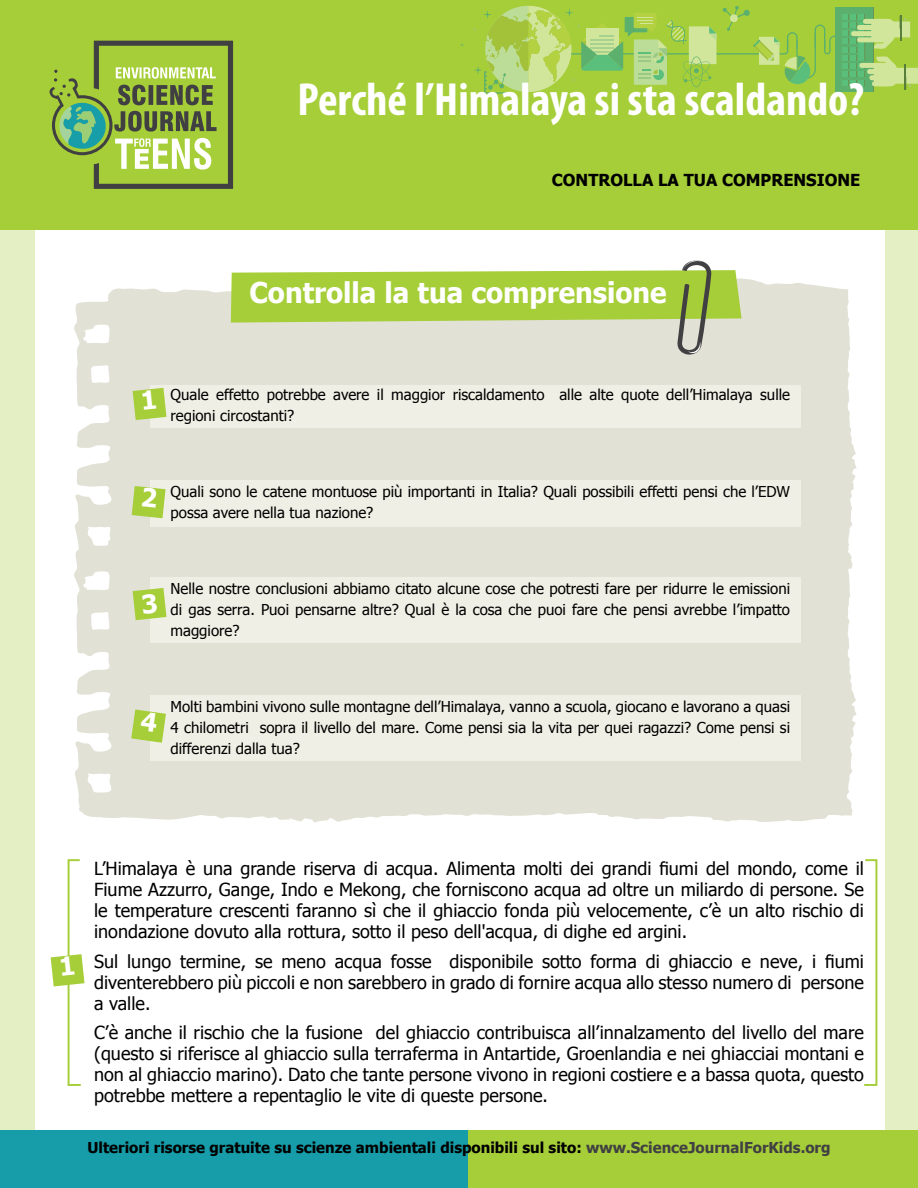
<style>
.page{position:relative;width:918px;height:1188px;background:#e4f0c3}
.page>*{position:absolute;margin:0;border:0;box-sizing:border-box;transform-origin:0 0}
.t1{font:700 condensed 46.65px "Myriad Pro";color:#fff}
.t2{font:700 28.5px "Tahoma";color:#fff}
.t3{font:18px/21px "Tahoma";color:#000;text-align:justify}
.t4{font:700 16.5px "Tahoma";color:#000}
.t5{font:15px/21px "Tahoma";color:#000}
.t6{font:700 15px "Tahoma";color:#000}
.s1{color:#404042}
</style>
<div class="page">
<div style="left:35px;top:230px;width:849px;height:911px;background:#fff"></div>
<div style="left:0;top:0;width:918px;height:230px;background:#a6ce39"></div>
<div style="left:835px;top:7px;width:38px;height:85px;background:#5cb06d"></div>
<div style="left:867px;top:69px;width:23px;height:5px;background:#d2e69b;border-radius:2px"></div>
<div style="left:874px;top:63px;width:23px;height:23px;background:#d2e69b;border-radius:6px"></div>
<div style="left:872px;top:81px;width:17px;height:5px;background:#d2e69b;border-radius:2px"></div>
<div style="left:869px;top:75px;width:24px;height:5px;background:#d2e69b;border-radius:2px"></div>
<div style="left:859px;top:63px;width:24px;height:5px;background:#d2e69b;border-radius:2px"></div>
<div style="left:871px;top:19px;width:24px;height:23px;background:#d2e69b;border-radius:6px"></div>
<div style="left:863px;top:19px;width:23px;height:5px;background:#d2e69b;border-radius:2px"></div>
<div style="left:857px;top:25px;width:23px;height:5px;background:#d2e69b;border-radius:2px"></div>
<div style="left:857px;top:37px;width:23px;height:5px;background:#d2e69b;border-radius:2px"></div>
<div style="left:851px;top:31px;width:23px;height:5px;background:#d2e69b;border-radius:2px"></div>
<svg style="left:876px;top:57px;width:42px;height:32px"></svg>
<svg style="left:874px;top:16px;width:36px;height:33px"></svg>
<svg style="left:473px;top:6px;width:392px;height:88px"></svg>
<div style="left:452px;top:1130px;width:466px;height:58px;background:#a6ce39"></div>
<div style="left:0;top:1130px;width:468px;height:58px;background:#169da9"></div>
<svg style="left:49px;top:41px;width:184px;height:148px"></svg>
<svg style="left:864px;top:859px;width:14px;height:227px"></svg>
<svg style="left:74px;top:278px;width:783px;height:246px;background:#e3e3d8"></svg>
<svg style="left:74px;top:524px;width:783px;height:299px;background:#e3e3d8"></svg>
<div style="left:151px;top:385px;width:650px;height:43px;background:#f0efe5"></div>
<div style="left:151px;top:480px;width:650px;height:47px;background:#f0efe5"></div>
<div style="left:151px;top:578px;width:650px;height:65px;background:#f0efe5"></div>
<div style="left:151px;top:695px;width:650px;height:66px;background:#f0efe5"></div>
<svg style="left:231px;top:260px;width:511px;height:97px;background:#c4d88a"></svg>
<svg style="left:51px;top:859px;width:34px;height:227px"></svg>
<svg style="left:133px;top:388px;width:33px;height:32px"></svg>
<svg style="left:132px;top:486px;width:34px;height:32px"></svg>
<svg style="left:131px;top:709px;width:35px;height:34px"></svg>
<svg style="left:133px;top:588px;width:33px;height:32px"></svg>
<h1 class="t1" style="left:298px;top:74px;width:568px">Perché l’Himalaya si sta scaldando?</h1>
<p class="t4" style="left:552px;top:168px;width:310px">CONTROLLA LA TUA COMPRENSIONE</p>
<h2 class="t2" style="left:250px;top:273px;width:419px">Controlla la tua comprensione</h2>
<p class="t5" style="left:171px;top:384px;width:621px">Quale effetto potrebbe avere il maggior riscaldamento alle alte quote dell’Himalaya sulle regioni circostanti?</p>
<p class="t5" style="left:171px;top:481px;width:621px">Quali sono le catene montuose più importanti in Italia? Quali possibili effetti pensi che l’EDW possa avere nella tua nazione?</p>
<p class="t5" style="left:171px;top:578px;width:621px;text-align:justify">Nelle nostre conclusioni abbiamo citato alcune cose che potresti fare per ridurre le emissioni di gas serra. Puoi pensarne altre? Qual è la cosa che puoi fare che pensi avrebbe l’impatto maggiore?</p>
<p class="t5" style="left:171px;top:696px;width:621px;text-align:justify">Molti bambini vivono sulle montagne dell’Himalaya, vanno a scuola, giocano e lavorano a quasi 4 chilometri sopra il livello del mare. Come pensi sia la vita per quei ragazzi? Come pensi si differenzi dalla tua?</p>
<p class="t3" style="left:94px;top:857px;width:771px">L’Himalaya è una grande riserva di acqua. Alimenta molti dei grandi fiumi del mondo, come il Fiume Azzurro, Gange, Indo e Mekong, che forniscono acqua ad oltre un miliardo di persone. Se le temperature crescenti faranno sì che il ghiaccio fonda più velocemente, c’è un alto rischio di inondazione dovuto alla rottura, sotto il peso dell'acqua, di dighe ed argini.</p>
<p class="t3" style="left:94px;top:950px;width:771px">Sul lungo termine, se meno acqua fosse disponibile sotto forma di ghiaccio e neve, i fiumi diventerebbero più piccoli e non sarebbero in grado di fornire acqua allo stesso numero di persone a valle.</p>
<p class="t3" style="left:94px;top:1021px;width:771px">C’è anche il rischio che la fusione del ghiaccio contribuisca all’innalzamento del livello del mare (questo si riferisce al ghiaccio sulla terraferma in Antartide, Groenlandia e nei ghiacciai montani e non al ghiaccio marino). Dato che tante persone vivono in regioni costiere e a bassa quota, questo potrebbe mettere a repentaglio le vite di queste persone.</p>
<p class="t6" style="left:87px;top:1137px;width:745px">Ulteriori risorse gratuite su scienze ambientali disponibili sul sito: <span class="s1">www.ScienceJournalForKids.org</span></p>
</div>
